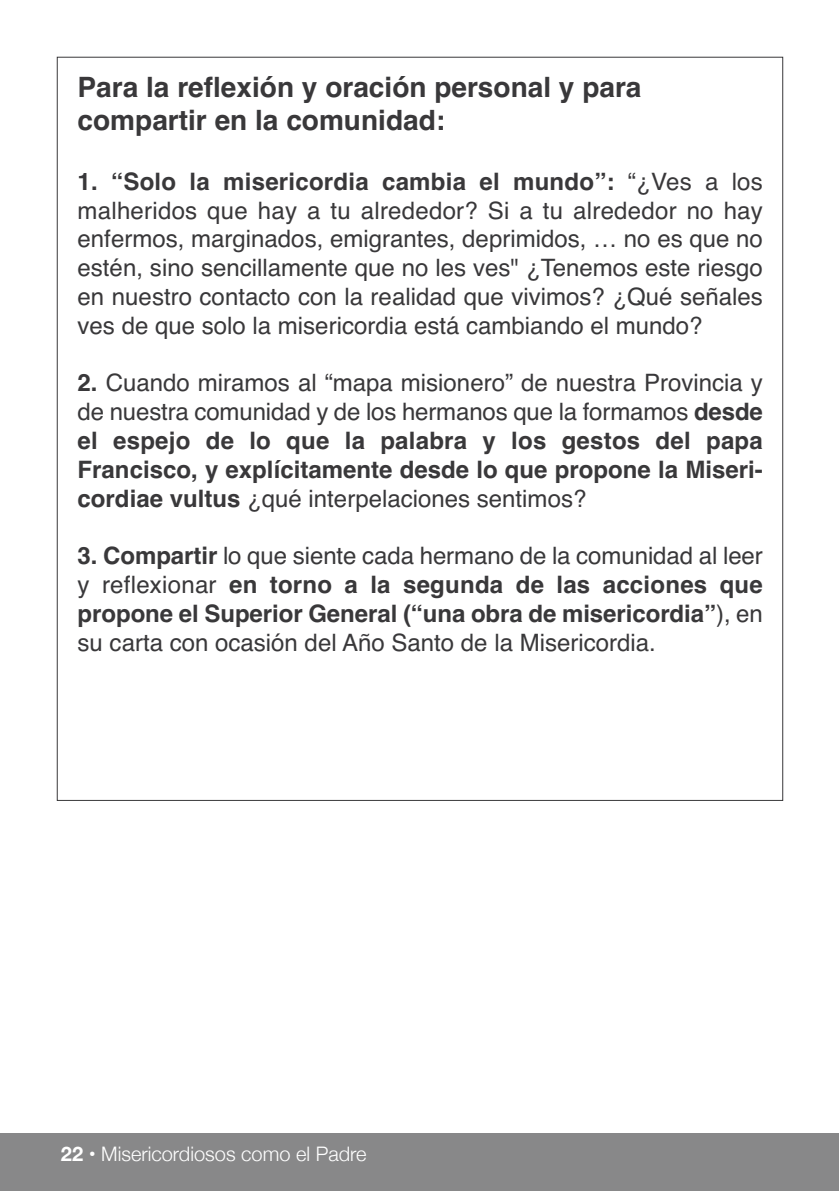
<style>
.page{position:relative;width:840px;height:1191px;background:#fff}
.page>*{position:absolute;margin:0;border:0;box-sizing:border-box;transform-origin:0 0}
.t1{font:700 28px/33.6px "Helvetica";color:#39383a}
.t2{font:24px/28.8px "Helvetica";color:#39383a;text-align:justify}
.t3{font:20px "font 000000001 c 240 c 52";color:#fff}
.s1{font-weight:700}
</style>
<div class="page">
<div style="left:0;top:1133px;width:838px;height:58px;background:#888889"></div>
<p class="t1" style="left:78px;top:70px;width:565px">Para la reflexión y oración personal y para compartir en la comunidad:</p>
<p class="t2" style="left:78px;top:168px;width:686px"><span class="s1">1. “Solo la misericordia cambia el mundo”:</span> “¿Ves a los malheridos que hay a tu alrededor? Si a tu alrededor no hay enfermos, marginados, emigrantes, deprimidos, … no es que no estén, sino sencillamente que no les ves" ¿Tenemos este riesgo en nuestro contacto con la realidad que vivimos? ¿Qué señales ves de que solo la misericordia está cambiando el mundo?</p>
<p class="t2" style="left:78px;top:369px;width:686px"><span class="s1">2.</span> Cuando miramos al “mapa misionero” de nuestra Provincia y de nuestra comunidad y de los hermanos que la formamos <span class="s1">desde el espejo de lo que la palabra y los gestos del papa Francisco, y explícitamente desde lo que propone la Miseri&shy;cordiae vultus</span> ¿qué interpelaciones sentimos?</p>
<p class="t2" style="left:78px;top:542px;width:686px"><span class="s1">3. Compartir</span> lo que siente cada hermano de la comunidad al leer y reflexionar <span class="s1">en torno a la segunda de las acciones que propone el Superior General (“una obra de misericordia”</span>), en su carta con ocasión del Año Santo de la Misericordia.</p>
<p class="t3" style="left:61px;top:1141px;width:307px">22 • Misericordiosos como el Padre</p>
</div>
